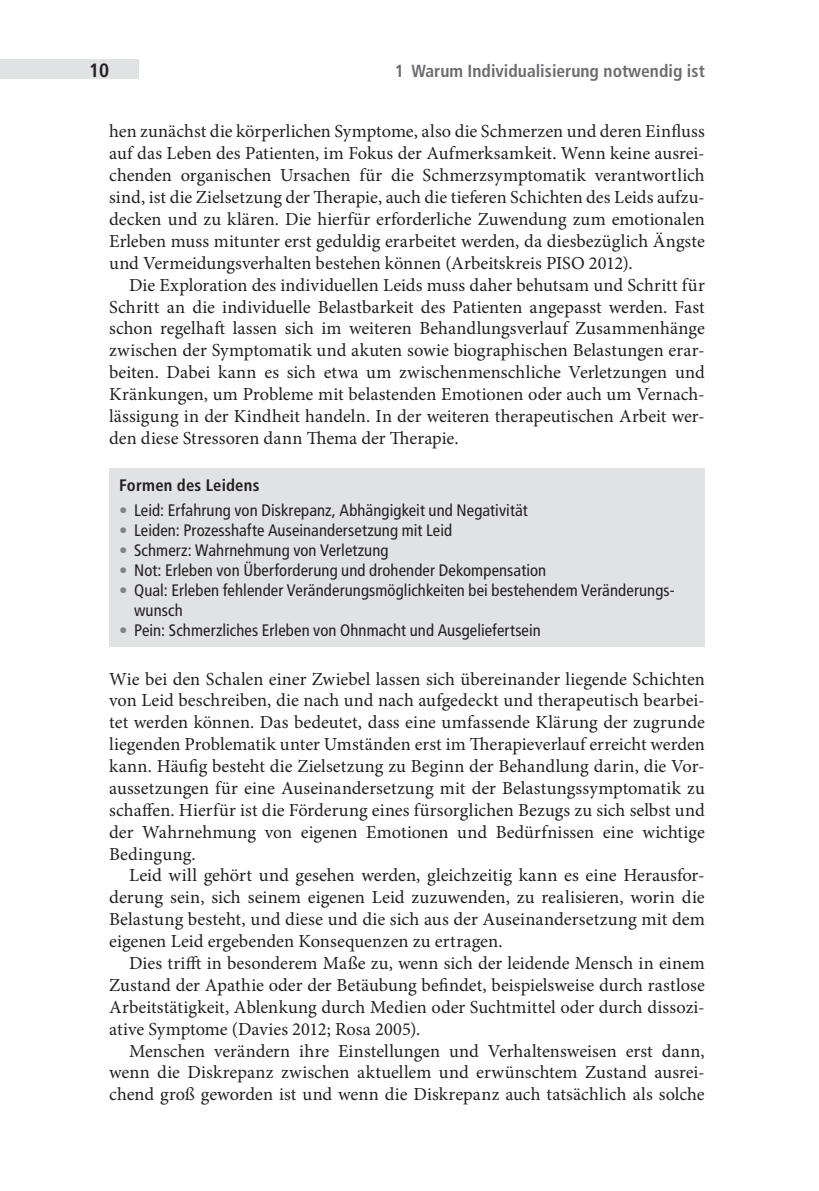
<style>
.page{position:relative;width:819px;height:1191px;background:#fff}
.page>*{position:absolute;margin:0;border:0;box-sizing:border-box;transform-origin:0 0}
.t1{font:700 condensed 19.25px "Frutiger LT Pro";color:#231f20}
.GT{font:18.38px/21.9px "Minion Pro";color:#231f20;text-align:justify}
.GT_stumpf{font:18.38px/21.9px "Minion Pro";color:#231f20;text-align:justify}
.t2{font:700 condensed 17.5px "Frutiger LT Pro";color:#6c6d70}
.t3{font:condensed 16.62px/20.1px "Frutiger LT Pro";letter-spacing:.01em;color:#231f20}
.Box_U1_sans_serif_me{font:700 condensed 16.62px "Frutiger LT Pro";letter-spacing:.01em;color:#231f20}
.s1{color:#808285}
</style>
<div class="page">
<div style="left:0;top:60px;width:139px;height:19px;background:#e1e2e4"></div>
<div style="left:109px;top:468px;width:595px;height:179px;background:#e1e2e4"></div>
<p class="t1" style="left:89px;top:59px;width:22px">10</p>
<p class="t2" style="left:395px;top:61px;width:311px">1 Warum Individualisierung notwendig ist</p>
<p class="GT_stumpf" style="left:109px;top:121px;width:597px">hen zunächst die körperlichen Symptome, also die Schmerzen und deren Einfluss auf das Leben des Patienten, im Fokus der Aufmerksamkeit. Wenn keine ausrei&shy;chenden organischen Ursachen für die Schmerzsymptomatik verantwortlich sind, ist die Zielsetzung der Therapie, auch die tieferen Schichten des Leids aufzu&shy;decken und zu klären. Die hierfür erforderliche Zuwendung zum emotionalen Erleben muss mitunter erst geduldig erarbeitet werden, da diesbezüglich Ängste und Vermeidungsverhalten bestehen können (Arbeitskreis PISO 2012).</p>
<p class="GT" style="left:109px;top:274px;width:597px;text-indent:20px">Die Exploration des individuellen Leids muss daher behutsam und Schritt für Schritt an die individuelle Belastbarkeit des Patienten angepasst werden. Fast schon regelhaft lassen sich im weiteren Behandlungsverlauf Zusammenhänge zwischen der Symptomatik und akuten sowie biographischen Belastungen erar&shy;beiten. Dabei kann es sich etwa um zwischenmenschliche Verletzungen und Kränkungen, um Probleme mit belastenden Emotionen oder auch um Vernach&shy;lässigung in der Kindheit handeln. In der weiteren therapeutischen Arbeit wer&shy;den diese Stressoren dann Thema der Therapie.</p>
<p class="Box_U1_sans_serif_me" style="left:119px;top:475px;width:142px">Formen des Leidens</p>
<p class="t3" style="left:119px;top:500px;width:410px"><span class="s1">•</span> Leid: Erfahrung von Diskrepanz, Abhängigkeit und Negativität</p>
<p class="t3" style="left:119px;top:520px;width:334px"><span class="s1">•</span> Leiden: Prozesshafte Auseinandersetzung mit Leid</p>
<p class="t3" style="left:119px;top:540px;width:271px"><span class="s1">•</span> Schmerz: Wahrnehmung von Verletzung</p>
<p class="t3" style="left:119px;top:560px;width:428px"><span class="s1">•</span> Not: Erleben von Überforderung und drohender Dekompensation</p>
<p class="t3" style="left:134px;top:580px;width:542px;text-indent:-15px"><span class="s1">•</span> Qual: Erleben fehlender Veränderungsmöglichkeiten bei bestehendem Veränderungs&shy;wunsch</p>
<p class="t3" style="left:119px;top:620px;width:423px"><span class="s1">•</span> Pein: Schmerzliches Erleben von Ohnmacht und Ausgeliefertsein</p>
<p class="GT_stumpf" style="left:109px;top:668px;width:597px">Wie bei den Schalen einer Zwiebel lassen sich übereinander liegende Schichten von Leid beschreiben, die nach und nach aufgedeckt und therapeutisch bearbei&shy;tet werden können. Das bedeutet, dass eine umfassende Klärung der zugrunde liegenden Problematik unter Umständen erst im Therapieverlauf erreicht werden kann. Häufig besteht die Zielsetzung zu Beginn der Behandlung darin, die Vor&shy;aussetzungen für eine Auseinandersetzung mit der Belastungssymptomatik zu schaffen. Hierfür ist die Förderung eines fürsorglichen Bezugs zu sich selbst und der Wahrnehmung von eigenen Emotionen und Bedürfnissen eine wichtige Bedingung.</p>
<p class="GT" style="left:109px;top:864px;width:597px;text-indent:20px">Leid will gehört und gesehen werden, gleichzeitig kann es eine Herausfor&shy;derung sein, sich seinem eigenen Leid zuzuwenden, zu realisieren, worin die Belastung besteht, und diese und die sich aus der Auseinandersetzung mit dem eigenen Leid ergebenden Konsequenzen zu ertragen.</p>
<p class="GT" style="left:109px;top:952px;width:597px;text-indent:20px">Dies trifft in besonderem Maße zu, wenn sich der leidende Mensch in einem Zustand der Apathie oder der Betäubung befindet, beispielsweise durch rastlose Arbeitstätigkeit, Ablenkung durch Medien oder Suchtmittel oder durch dissozi&shy;ative Symptome (Davies 2012; Rosa 2005).</p>
<p class="GT" style="left:109px;top:1039px;width:597px;text-indent:20px">Menschen verändern ihre Einstellungen und Verhaltensweisen erst dann, wenn die Diskrepanz zwischen aktuellem und erwünschtem Zustand ausrei&shy;chend groß geworden ist und wenn die Diskrepanz auch tatsächlich als solche</p>
</div>
